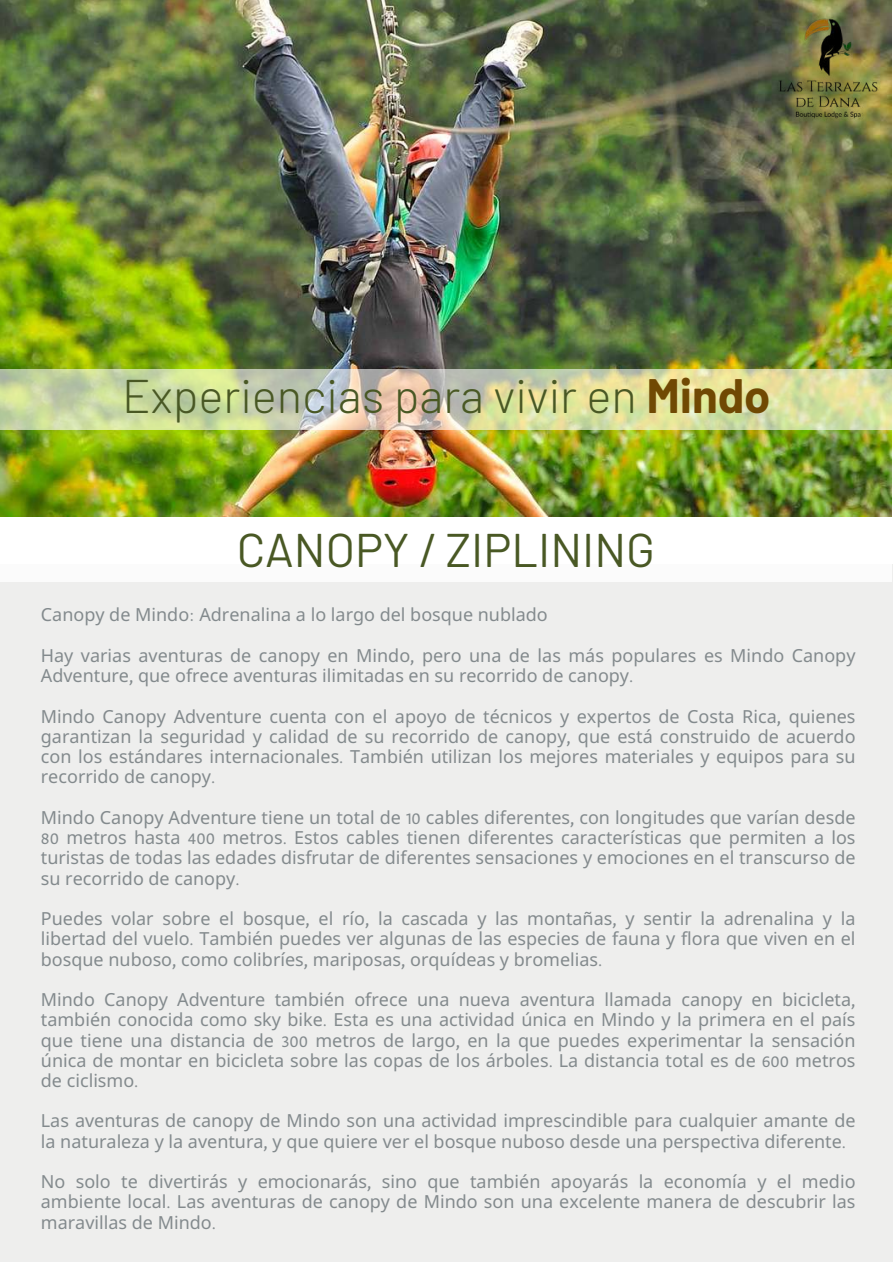
<style>
.page{position:relative;width:893px;height:1264px;background:#fff}
.page>*{position:absolute;margin:0;border:0;box-sizing:border-box;transform-origin:0 0}
.t1{font:300 47.1px "Barlow";color:#495824}
.t2{font:47.1px "Barlow";color:#495824}
.t3{font:18px/20.2px "Noto Sans";color:#838a8d;text-align:justify}
.s1{font-weight:700;color:#704903}
.s2{font-family:"Greta Arabic AR"}
</style>
<div class="page">
<img style="left:0;top:0;width:891px;height:516px">
<svg style="left:0;top:369px;width:892px;height:60px;background:#d2d6a6"></svg>
<div style="left:0;top:564px;width:892px;height:698px;background:#e9e9e7"></div>
<img style="left:759px;top:10px;width:133px;height:116px">
<div style="left:0;top:517px;width:892px;height:65px;background:#fff"></div>
<h1 class="t1" style="left:122px;top:366px;width:650px">Experiencias para vivir en <span class="s1">Mindo</span></h1>
<h1 class="t2" style="left:237px;top:520px;width:419px">CANOPY / ZIPLINING</h1>
<p class="t3" style="left:41px;top:604px;width:508px">Canopy de Mindo<span class="s2">:</span> Adrenalina a lo largo del bosque nublado</p>
<p class="t3" style="left:41px;top:644px;width:816px">Hay varias aventuras de canopy en Mindo<span class="s2">,</span> pero una de las más populares es Mindo Canopy<br>Adventure<span class="s2">,</span> que ofrece aventuras ilimitadas en su recorrido de canopy<span class="s2">.</span></p>
<p class="t3" style="left:41px;top:705px;width:816px">Mindo Canopy Adventure cuenta con el apoyo de técnicos y expertos de Costa Rica<span class="s2">,</span> quienes garantizan la seguridad y calidad de su recorrido de canopy<span class="s2">,</span> que está construido de acuerdo con los estándares internacionales<span class="s2">.</span> También utilizan los mejores materiales y equipos para su recorrido de canopy<span class="s2">.</span></p>
<p class="t3" style="left:41px;top:806px;width:816px">Mindo Canopy Adventure tiene un total de <span class="s2">10</span> cables diferentes<span class="s2">,</span> con longitudes que varían desde <span class="s2">80</span> metros hasta <span class="s2">400</span> metros<span class="s2">.</span> Estos cables tienen diferentes características que permiten a los turistas de todas las edades disfrutar de diferentes sensaciones y emociones en el transcurso de su recorrido de canopy<span class="s2">.</span></p>
<p class="t3" style="left:41px;top:907px;width:816px">Puedes volar sobre el bosque<span class="s2">,</span> el río<span class="s2">,</span> la cascada y las montañas<span class="s2">,</span> y sentir la adrenalina y la libertad del vuelo<span class="s2">.</span> También puedes ver algunas de las especies de fauna y flora que viven en el bosque nuboso<span class="s2">,</span> como colibríes<span class="s2">,</span> mariposas<span class="s2">,</span> orquídeas y bromelias<span class="s2">.</span></p>
<p class="t3" style="left:41px;top:988px;width:816px">Mindo Canopy Adventure también ofrece una nueva aventura llamada canopy en bicicleta<span class="s2">, </span>también conocida como sky bike<span class="s2">.</span> Esta es una actividad única en Mindo y la primera en el país que tiene una distancia de <span class="s2">300</span> metros de largo<span class="s2">,</span> en la que puedes experimentar la sensación única de montar en bicicleta sobre las copas de los árboles<span class="s2">.</span> La distancia total es de <span class="s2">600</span> metros de ciclismo<span class="s2">.</span></p>
<p class="t3" style="left:41px;top:1110px;width:816px">Las aventuras de canopy de Mindo son una actividad imprescindible para cualquier amante de la naturaleza y la aventura<span class="s2">,</span> y que quiere ver el bosque nuboso desde una perspectiva diferente<span class="s2">.</span></p>
<p class="t3" style="left:41px;top:1171px;width:816px">No solo te divertirás y emocionarás<span class="s2">,</span> sino que también apoyarás la economía y el medio ambiente local<span class="s2">.</span> Las aventuras de canopy de Mindo son una excelente manera de descubrir las maravillas de Mindo<span class="s2">.</span></p>
</div>
